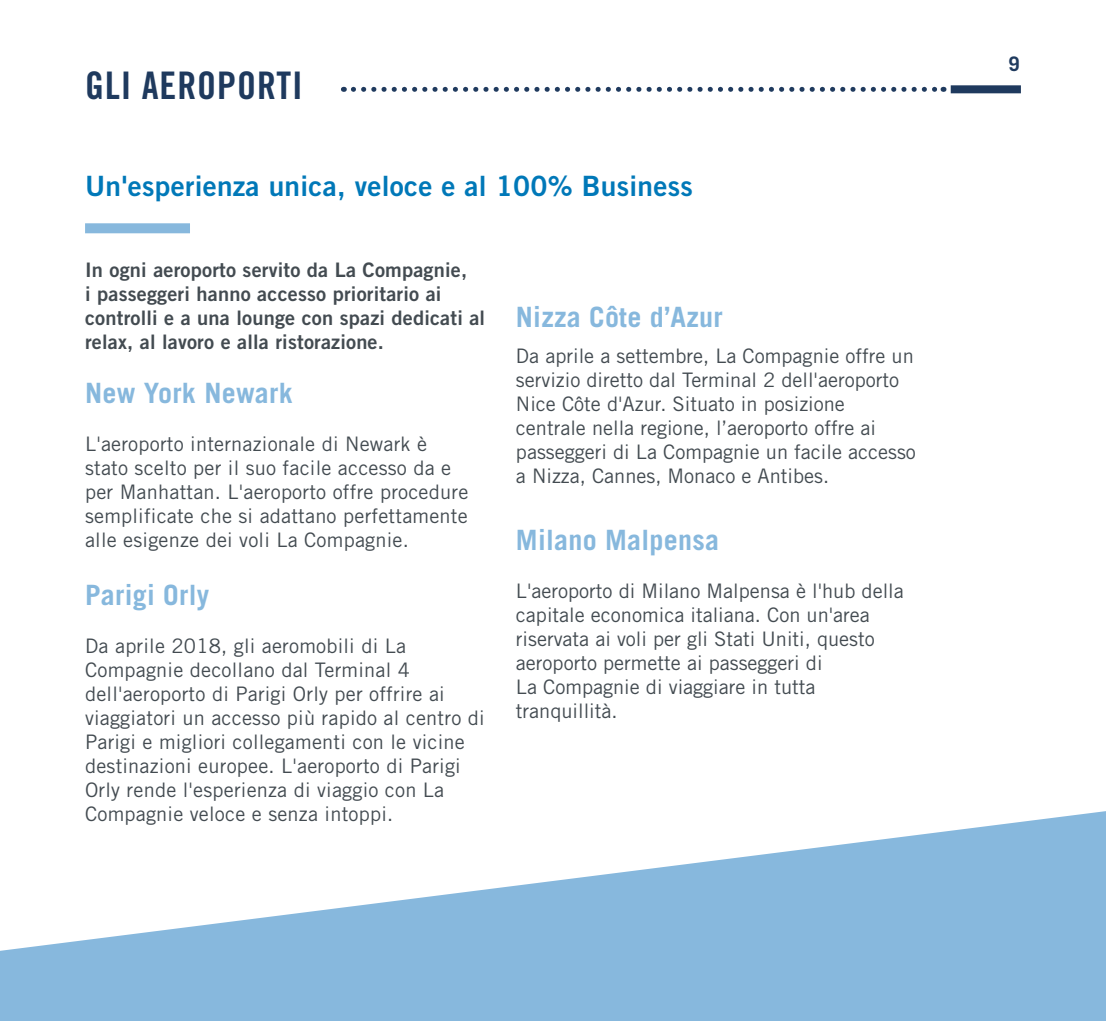
<style>
.page{position:relative;width:1106px;height:1021px;background:#fff}
.page>*{position:absolute;margin:0;border:0;box-sizing:border-box;transform-origin:0 0}
.t1{font:38px "Trade Gothic LT Pro Bd Cn 20";letter-spacing:.025em;color:#1f3a5e}
.t2{font:700 28px "Trade Gothic LT Pro";letter-spacing:.01em;color:#87b8dd}
.t3{font:28px "Trade Gothic LT Std Bd 2";letter-spacing:.01em;color:#0078b8}
.t4{font:20px/24px "Trade Gothic";letter-spacing:.01em;color:#434b51}
.t5{font:20px/24px "Trade Gothic LT Std Bd 2";letter-spacing:.01em;color:#434b51}
.t6{font:700 20px "Trade Gothic LT Pro";color:#1f3a5e}
</style>
<div class="page">
<svg style="left:0;top:811px;width:1106px;height:209px;fill:#87b8dd"></svg>
<svg style="left:353px;top:87px;width:591px;height:5px"></svg>
<div style="left:950px;top:85px;width:70px;height:8px;background:#1f3a5e"></div>
<div style="left:85px;top:223px;width:105px;height:10px;background:#87b8dd"></div>
<p class="t1" style="left:85px;top:62px;width:219px">GLI AEROPORTI</p>
<p class="t3" style="left:85px;top:169px;width:609px">Un'esperienza unica, veloce e al 100% Business</p>
<p class="t5" style="left:85px;top:258px;width:401px">In ogni aeroporto servito da La Compagnie,<br>i passeggeri hanno accesso prioritario ai controlli e a una lounge con spazi dedicati al relax, al lavoro e alla ristorazione.</p>
<p class="t2" style="left:85px;top:376px;width:209px">New York Newark</p>
<p class="t4" style="left:85px;top:432px;width:385px">L'aeroporto internazionale di Newark è stato scelto per il suo facile accesso da e per Manhattan. L'aeroporto offre procedure semplificate che si adattano perfettamente alle esigenze dei voli La Compagnie.</p>
<p class="t2" style="left:85px;top:577px;width:126px">Parigi Orly</p>
<p class="t4" style="left:85px;top:633px;width:401px">Da aprile 2018, gli aeromobili di La Compagnie decollano dal Terminal 4 dell'aeroporto di Parigi Orly per offrire ai viaggiatori un accesso più rapido al centro di Parigi e migliori collegamenti con le vicine destinazioni europee. L'aeroporto di Parigi Orly rende l'esperienza di viaggio con La Compagnie veloce e senza intoppi.</p>
<p class="t2" style="left:516px;top:299px;width:208px">Nizza Côte d’Azur</p>
<p class="t4" style="left:516px;top:343px;width:401px">Da aprile a settembre, La Compagnie offre un servizio diretto dal Terminal 2 dell'aeroporto Nice Côte d'Azur. Situato in posizione centrale nella regione, l’aeroporto offre ai passeggeri di La Compagnie un facile accesso a Nizza, Cannes, Monaco e Antibes.</p>
<p class="t2" style="left:516px;top:522px;width:205px">Milano Malpensa</p>
<p class="t4" style="left:516px;top:578px;width:389px">L'aeroporto di Milano Malpensa è l'hub della capitale economica italiana. Con un'area riservata ai voli per gli Stati Uniti, questo aeroporto permette ai passeggeri di</p>
<p class="t4" style="left:516px;top:674px;width:301px">La Compagnie di viaggiare in tutta tranquillità.</p>
<p class="t6" style="left:1008px;top:52px;width:13px">9</p>
</div>
